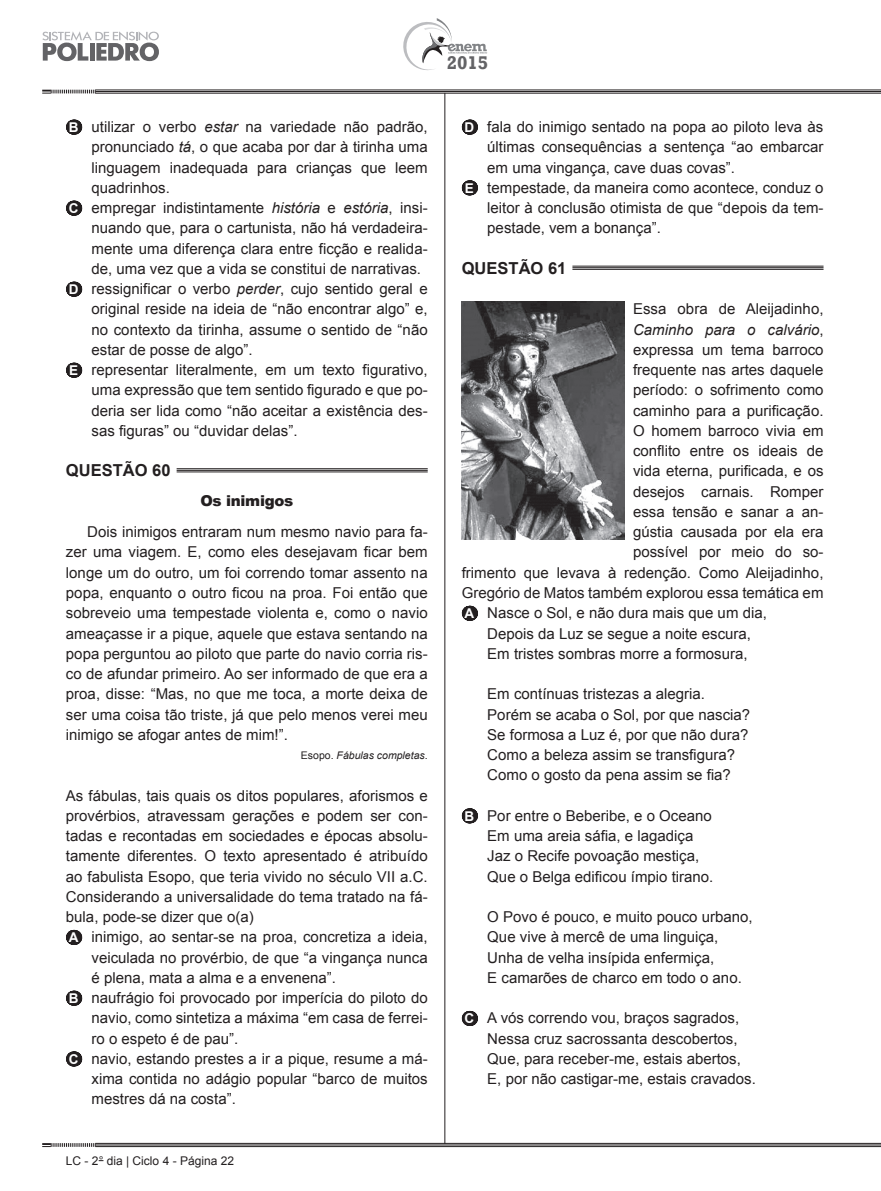
<style>
.page{position:relative;width:881px;height:1191px;background:#fff}
.page>*{position:absolute;margin:0;border:0;box-sizing:border-box;transform-origin:0 0}
.t1{font:700 18.9px "Rockwell";color:#636366}
.t2{font:700 16.5px "Arial";color:#231f20}
.t3{font:15px/20.2px "Arial";color:#231f20}
.t4{font:italic 15px "Arial";color:#231f20}
.t5{font:900 15px "Arial";letter-spacing:-.02em;color:#231f20}
.t6{font:12px "Arial";color:#231f20}
.t7{font:italic 10.5px "Arial";color:#231f20}
.s1{font-weight:700;font-size:13.5px;color:#fff}
.s2{font-style:italic}
.s3{font-style:normal}
</style>
<div class="page">
<hr style="left:444px;top:93px;width:1px;height:1050px;background:#231f20">
<hr style="left:95px;top:90px;width:785px;height:1px;background:#231f20">
<hr style="left:95px;top:91px;width:785px;height:1px;background:#231f20">
<hr style="left:95px;top:93px;width:785px;height:1px;background:#231f20">
<svg style="left:42px;top:90px;width:54px;height:4px"></svg>
<hr style="left:95px;top:1143px;width:785px;height:1px;background:#231f20">
<hr style="left:95px;top:1144px;width:785px;height:1px;background:#231f20">
<hr style="left:95px;top:1146px;width:785px;height:1px;background:#231f20">
<svg style="left:42px;top:1143px;width:54px;height:4px"></svg>
<svg style="left:42px;top:31px;width:117px;height:30px"></svg>
<svg style="left:403px;top:18px;width:84px;height:53px"></svg>
<svg style="left:73px;top:120px;width:2px;height:15px"></svg>
<svg style="left:73px;top:201px;width:2px;height:15px"></svg>
<svg style="left:73px;top:282px;width:2px;height:15px"></svg>
<svg style="left:73px;top:363px;width:2px;height:15px"></svg>
<hr style="left:176px;top:468px;width:251px;height:1px;background:#231f20">
<hr style="left:176px;top:470px;width:251px;height:1px;background:#231f20">
<hr style="left:176px;top:471px;width:251px;height:1px;background:#231f20">
<svg style="left:73px;top:930px;width:2px;height:15px"></svg>
<svg style="left:73px;top:990px;width:2px;height:15px"></svg>
<svg style="left:73px;top:1051px;width:2px;height:15px"></svg>
<svg style="left:469px;top:120px;width:1px;height:15px"></svg>
<svg style="left:469px;top:180px;width:1px;height:15px"></svg>
<hr style="left:572px;top:266px;width:251px;height:1px;background:#231f20">
<hr style="left:572px;top:267px;width:251px;height:1px;background:#231f20">
<hr style="left:572px;top:269px;width:251px;height:1px;background:#231f20">
<svg style="left:469px;top:606px;width:1px;height:15px"></svg>
<svg style="left:469px;top:808px;width:1px;height:15px"></svg>
<svg style="left:469px;top:1011px;width:1px;height:15px"></svg>
<img style="left:461px;top:302px;width:163px;height:238px">
<p class="t1" style="left:446px;top:51px;width:43px">2015</p>
<p class="t3" style="left:69px;top:117px;width:360px"><span class="s1">B</span> utilizar o verbo <span class="s2">estar</span> na variedade não padrão,</p>
<p class="t3" style="left:91px;top:137px;width:337px">pronunciado <span class="s2">tá</span>, o que acaba por dar à tirinha uma</p>
<p class="t3" style="left:91px;top:157px;width:337px">linguagem inadequada para crianças que leem</p>
<p class="t3" style="left:91px;top:177px;width:80px">quadrinhos.</p>
<p class="t3" style="left:69px;top:198px;width:360px"><span class="s1">C</span> empregar indistintamente <span class="s2">história</span> e <span class="s2">estória</span>, insi-</p>
<p class="t3" style="left:91px;top:218px;width:337px">nuando que, para o cartunista, não há verdadeira-</p>
<p class="t3" style="left:91px;top:238px;width:337px">mente uma diferença clara entre ficção e realida-</p>
<p class="t3" style="left:91px;top:258px;width:331px">de, uma vez que a vida se constitui de narrativas.</p>
<p class="t3" style="left:69px;top:279px;width:360px"><span class="s1">D</span> ressignificar o verbo <span class="s2">perder</span>, cujo sentido geral e</p>
<p class="t3" style="left:91px;top:299px;width:337px">original reside na ideia de “não encontrar algo” e,</p>
<p class="t3" style="left:91px;top:319px;width:337px">no contexto da tirinha, assume o sentido de “não</p>
<p class="t3" style="left:91px;top:339px;width:162px">estar de posse de algo”.</p>
<p class="t3" style="left:69px;top:360px;width:360px"><span class="s1">E</span> representar literalmente, em um texto figurativo,</p>
<p class="t3" style="left:91px;top:380px;width:337px">uma expressão que tem sentido figurado e que po-</p>
<p class="t3" style="left:91px;top:400px;width:337px">deria ser lida como “não aceitar a existência des-</p>
<p class="t3" style="left:91px;top:420px;width:207px">sas figuras” ou “duvidar delas”.</p>
<p class="t2" style="left:66px;top:459px;width:106px">QUESTÃO 60</p>
<p class="t5" style="left:200px;top:489px;width:94px">Os inimigos</p>
<p class="t3" style="left:66px;top:522px;width:363px;text-align:justify;text-indent:21px">Dois inimigos entraram num mesmo navio para fa&shy;zer uma viagem. E, como eles desejavam ficar bem longe um do outro, um foi correndo tomar assento na popa, enquanto o outro ficou na proa. Foi então que sobreveio uma tempestade violenta e, como o navio ameaçasse ir a pique, aquele que estava sentando na popa perguntou ao piloto que parte do navio corria ris&shy;co de afundar primeiro. Ao ser informado de que era a proa, disse: “Mas, no que me toca, a morte deixa de ser uma coisa tão triste, já que pelo menos verei meu inimigo se afogar antes de mim!”.</p>
<p class="t7" style="left:301px;top:748px;width:128px"><span class="s3">Esopo.</span> Fábulas completas<span class="s3">.</span></p>
<p class="t3" style="left:66px;top:785px;width:363px">As fábulas, tais quais os ditos populares, aforismos e</p>
<p class="t3" style="left:66px;top:805px;width:363px">provérbios, atravessam gerações e podem ser con-</p>
<p class="t3" style="left:66px;top:825px;width:363px">tadas e recontadas em sociedades e épocas absolu-</p>
<p class="t3" style="left:66px;top:846px;width:363px">tamente diferentes. O texto apresentado é atribuído</p>
<p class="t3" style="left:66px;top:866px;width:363px">ao fabulista Esopo, que teria vivido no século VII a.C.</p>
<p class="t3" style="left:66px;top:886px;width:363px">Considerando a universalidade do tema tratado na fá-</p>
<p class="t3" style="left:66px;top:906px;width:189px">bula, pode-se dizer que o(a)</p>
<p class="t3" style="left:69px;top:927px;width:360px"><span class="s1">A</span> inimigo, ao sentar-se na proa, concretiza a ideia,</p>
<p class="t3" style="left:91px;top:947px;width:337px">veiculada no provérbio, de que “a vingança nunca</p>
<p class="t3" style="left:91px;top:967px;width:246px">é plena, mata a alma e a envenena”.</p>
<p class="t3" style="left:69px;top:987px;width:360px"><span class="s1">B</span> naufrágio foi provocado por imperícia do piloto do</p>
<p class="t3" style="left:91px;top:1008px;width:337px">navio, como sintetiza a máxima “em casa de ferrei-</p>
<p class="t3" style="left:91px;top:1028px;width:148px">ro o espeto é de pau”.</p>
<p class="t3" style="left:69px;top:1048px;width:360px"><span class="s1">C</span> navio, estando prestes a ir a pique, resume a má-</p>
<p class="t3" style="left:91px;top:1068px;width:337px">xima contida no adágio popular “barco de muitos</p>
<p class="t3" style="left:91px;top:1089px;width:146px">mestres dá na costa”.</p>
<p class="t6" style="left:66px;top:1152px;width:169px">LC - 2° dia | Ciclo 4 - Página 22</p>
<p class="t3" style="left:464px;top:117px;width:360px"><span class="s1">D</span> fala do inimigo sentado na popa ao piloto leva às</p>
<p class="t3" style="left:487px;top:137px;width:337px">últimas consequências a sentença “ao embarcar</p>
<p class="t3" style="left:487px;top:157px;width:249px">em uma vingança, cave duas covas”.</p>
<p class="t3" style="left:464px;top:177px;width:360px"><span class="s1">E</span> tempestade, da maneira como acontece, conduz o</p>
<p class="t3" style="left:487px;top:198px;width:337px">leitor à conclusão otimista de que “depois da tem-</p>
<p class="t3" style="left:487px;top:218px;width:175px">pestade, vem a bonança”.</p>
<p class="t2" style="left:461px;top:256px;width:106px">QUESTÃO 61</p>
<p class="t3" style="left:632px;top:299px;width:192px">Essa obra de Aleijadinho,</p>
<p class="t4" style="left:632px;top:320px;width:192px">Caminho para o calvário<span class="s3">,</span></p>
<p class="t3" style="left:632px;top:339px;width:192px">expressa um tema barroco</p>
<p class="t3" style="left:632px;top:360px;width:192px">frequente nas artes daquele</p>
<p class="t3" style="left:632px;top:380px;width:192px">período: o sofrimento como</p>
<p class="t3" style="left:632px;top:400px;width:192px">caminho para a purificação.</p>
<p class="t3" style="left:632px;top:420px;width:192px">O homem barroco vivia em</p>
<p class="t3" style="left:632px;top:441px;width:192px">conflito entre os ideais de</p>
<p class="t3" style="left:632px;top:461px;width:192px">vida eterna, purificada, e os</p>
<p class="t3" style="left:632px;top:481px;width:192px">desejos carnais. Romper</p>
<p class="t3" style="left:632px;top:501px;width:192px">essa tensão e sanar a an-</p>
<p class="t3" style="left:632px;top:522px;width:192px">gústia causada por ela era</p>
<p class="t3" style="left:632px;top:542px;width:192px">possível por meio do so-</p>
<p class="t3" style="left:461px;top:562px;width:363px">frimento que levava à redenção. Como Aleijadinho,</p>
<p class="t3" style="left:461px;top:582px;width:363px">Gregório de Matos também explorou essa temática em</p>
<p class="t3" style="left:464px;top:603px;width:304px"><span class="s1">A</span> Nasce o Sol, e não dura mais que um dia,</p>
<p class="t3" style="left:487px;top:623px;width:265px">Depois da Luz se segue a noite escura,</p>
<p class="t3" style="left:487px;top:643px;width:262px">Em tristes sombras morre a formosura,</p>
<p class="t3" style="left:487px;top:684px;width:264px">Em contínuas tristezas a alegria.<br>Porém se acaba o Sol, por que nascia?<br>Se formosa a Luz é, por que não dura?<br>Como a beleza assim se transfigura?<br>Como o gosto da pena assim se fia?</p>
<p class="t3" style="left:487px;top:805px;width:227px;text-indent:-23px"><span class="s1">B</span> Por entre o Beberibe, e o Oceano<br>Em uma areia sáfia, e lagadiça<br>Jaz o Recife povoação mestiça,<br>Que o Belga edificou ímpio tirano.</p>
<p class="t3" style="left:487px;top:906px;width:267px">O Povo é pouco, e muito pouco urbano, Que vive à mercê de uma linguiça, Unha de velha insípida enfermiça,<br>E camarões de charco em todo o ano.</p>
<p class="t3" style="left:487px;top:1008px;width:270px;text-indent:-23px"><span class="s1">C</span> A vós correndo vou, braços sagrados, Nessa cruz sacrossanta descobertos, Que, para receber-me, estais abertos, E, por não castigar-me, estais cravados.</p>
</div>
